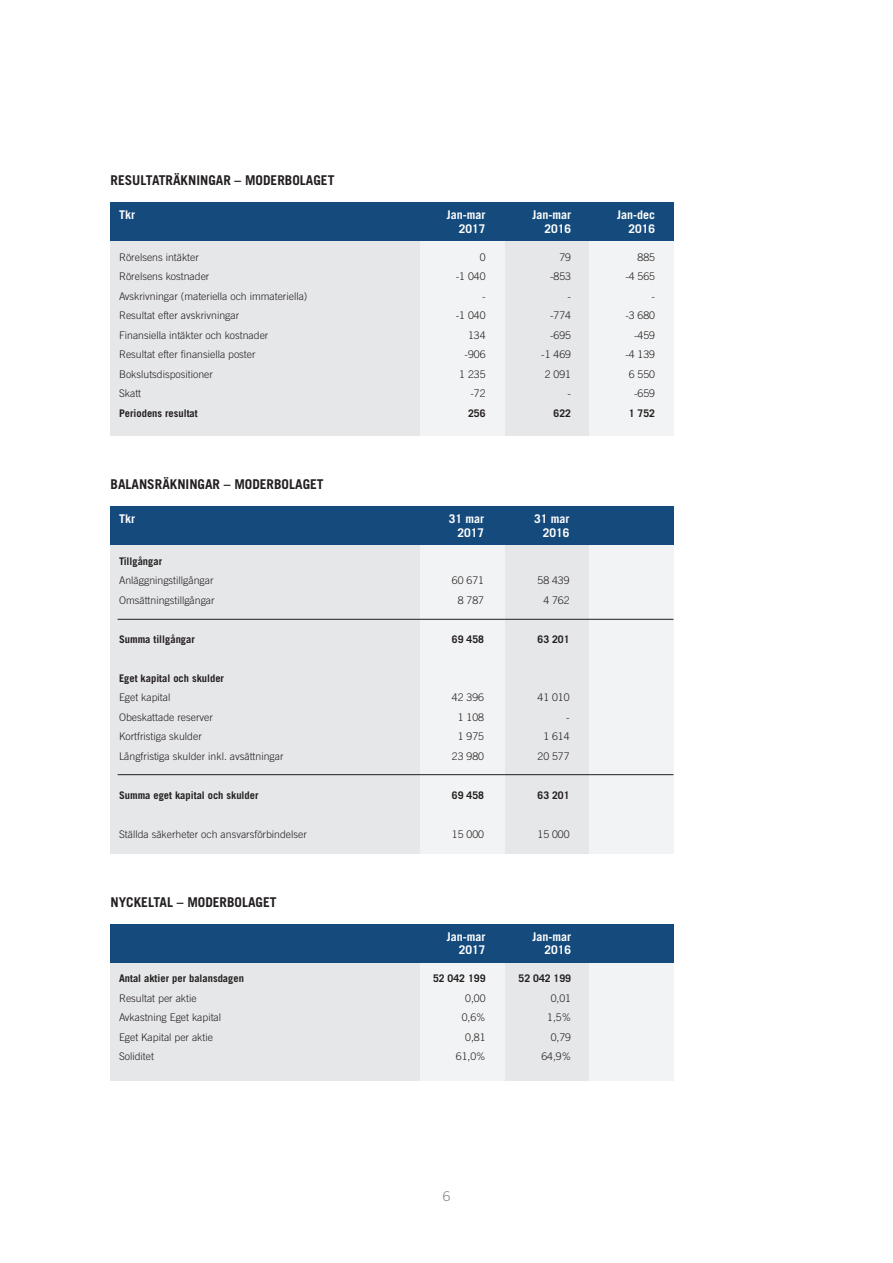
<style>
.page{position:relative;width:893px;height:1263px;background:#fff}
.page>*{position:absolute;margin:0;border:0;box-sizing:border-box;transform-origin:0 0}
.Rubrik_1{font:700 13.5px "Trade Gothic";color:#231f20}
.t1{font:300 13.5px "Trade Gothic";color:#808285}
.Bröd1{font:700 12px "Trade Gothic";color:#fff}
.Bröd1-2{font:300 10.5px "Trade Gothic";color:#231f20}
.Bröd1-3{font:700 10.5px "Trade Gothic";color:#231f20}
</style>
<div class="page">
<div style="left:111px;top:205px;width:563px;height:231px;background:#e6e7e9"></div>
<div style="left:589px;top:241px;width:84px;height:195px;background:#f2f3f4"></div>
<div style="left:420px;top:241px;width:85px;height:195px;background:#f2f3f4"></div>
<div style="left:111px;top:202px;width:563px;height:39px;background:#144a7c"></div>
<div style="left:111px;top:927px;width:563px;height:153px;background:#e6e7e9"></div>
<div style="left:589px;top:963px;width:84px;height:117px;background:#f2f3f4"></div>
<div style="left:420px;top:963px;width:85px;height:117px;background:#f2f3f4"></div>
<div style="left:111px;top:924px;width:563px;height:39px;background:#144a7c"></div>
<div style="left:111px;top:523px;width:563px;height:331px;background:#e6e7e9"></div>
<div style="left:589px;top:545px;width:84px;height:309px;background:#f2f3f4"></div>
<div style="left:420px;top:545px;width:85px;height:309px;background:#f2f3f4"></div>
<div style="left:111px;top:506px;width:563px;height:39px;background:#144a7c"></div>
<hr style="left:118px;top:619px;width:555px;height:1px;background:#231f20">
<hr style="left:118px;top:774px;width:555px;height:1px;background:#231f20">
<p class="Rubrik_1" style="left:111px;top:172px;width:225px">RESULTATRÄKNINGAR – MODERBOLAGET</p>
<p class="Bröd1" style="left:119px;top:207px;width:17px">Tkr</p>
<p class="Bröd1" style="left:447px;top:207px;width:40px">Jan-mar</p>
<p class="Bröd1" style="left:532px;top:207px;width:40px">Jan-mar</p>
<p class="Bröd1" style="left:617px;top:207px;width:39px">Jan-dec</p>
<p class="Bröd1" style="left:459px;top:221px;width:28px">2017</p>
<p class="Bröd1" style="left:544px;top:221px;width:28px">2016</p>
<p class="Bröd1" style="left:628px;top:221px;width:28px">2016</p>
<p class="Bröd1-2" style="left:119px;top:251px;width:81px">Rörelsens intäkter</p>
<p class="Bröd1-2" style="left:480px;top:251px;width:7px">0</p>
<p class="Bröd1-2" style="left:559px;top:251px;width:13px">79</p>
<p class="Bröd1-2" style="left:638px;top:251px;width:19px">885</p>
<p class="Bröd1-2" style="left:119px;top:270px;width:92px">Rörelsens kostnader</p>
<p class="Bröd1-2" style="left:456px;top:270px;width:31px">-1 040</p>
<p class="Bröd1-2" style="left:550px;top:270px;width:23px">-853</p>
<p class="Bröd1-2" style="left:625px;top:270px;width:31px">-4 565</p>
<p class="Bröd1-2" style="left:119px;top:290px;width:190px">Avskrivningar (materiella och immateriella)</p>
<p class="Bröd1-2" style="left:482px;top:290px;width:5px">-</p>
<p class="Bröd1-2" style="left:568px;top:290px;width:5px">-</p>
<p class="Bröd1-2" style="left:652px;top:290px;width:5px">-</p>
<p class="Bröd1-2" style="left:119px;top:309px;width:122px">Resultat efter avskrivningar</p>
<p class="Bröd1-2" style="left:456px;top:309px;width:31px">-1 040</p>
<p class="Bröd1-2" style="left:550px;top:309px;width:23px">-774</p>
<p class="Bröd1-2" style="left:625px;top:309px;width:31px">-3 680</p>
<p class="Bröd1-2" style="left:119px;top:329px;width:151px">Finansiella intäkter och kostnader</p>
<p class="Bröd1-2" style="left:468px;top:329px;width:19px">134</p>
<p class="Bröd1-2" style="left:550px;top:329px;width:23px">-695</p>
<p class="Bröd1-2" style="left:634px;top:329px;width:23px">-459</p>
<p class="Bröd1-2" style="left:119px;top:348px;width:138px">Resultat efter finansiella poster</p>
<p class="Bröd1-2" style="left:465px;top:348px;width:23px">-906</p>
<p class="Bröd1-2" style="left:541px;top:348px;width:31px">-1 469</p>
<p class="Bröd1-2" style="left:625px;top:348px;width:31px">-4 139</p>
<p class="Bröd1-2" style="left:119px;top:368px;width:95px">Bokslutsdispositioner</p>
<p class="Bröd1-2" style="left:459px;top:368px;width:28px">1 235</p>
<p class="Bröd1-2" style="left:545px;top:368px;width:28px">2 091</p>
<p class="Bröd1-2" style="left:629px;top:368px;width:28px">6 550</p>
<p class="Bröd1-2" style="left:119px;top:387px;width:24px">Skatt</p>
<p class="Bröd1-2" style="left:470px;top:387px;width:17px">-72</p>
<p class="Bröd1-2" style="left:568px;top:387px;width:5px">-</p>
<p class="Bröd1-2" style="left:634px;top:387px;width:23px">-659</p>
<p class="Bröd1-3" style="left:119px;top:406px;width:80px">Periodens resultat</p>
<p class="Bröd1-3" style="left:468px;top:406px;width:19px">256</p>
<p class="Bröd1-3" style="left:554px;top:406px;width:19px">622</p>
<p class="Bröd1-3" style="left:629px;top:406px;width:28px">1 752</p>
<p class="Rubrik_1" style="left:111px;top:476px;width:215px">BALANSRÄKNINGAR – MODERBOLAGET</p>
<p class="Bröd1" style="left:119px;top:511px;width:17px">Tkr</p>
<p class="Bröd1" style="left:449px;top:511px;width:37px">31 mar</p>
<p class="Bröd1" style="left:534px;top:511px;width:37px">31 mar</p>
<p class="Bröd1" style="left:457px;top:525px;width:28px">2017</p>
<p class="Bröd1" style="left:543px;top:525px;width:28px">2016</p>
<p class="Bröd1-3" style="left:119px;top:554px;width:45px">Tillgångar</p>
<p class="Bröd1-2" style="left:119px;top:574px;width:96px">Anläggningstillgångar</p>
<p class="Bröd1-2" style="left:452px;top:574px;width:34px">60 671</p>
<p class="Bröd1-2" style="left:537px;top:574px;width:34px">58 439</p>
<p class="Bröd1-2" style="left:119px;top:594px;width:97px">Omsättningstillgångar</p>
<p class="Bröd1-2" style="left:458px;top:594px;width:28px">8 787</p>
<p class="Bröd1-2" style="left:543px;top:594px;width:28px">4 762</p>
<p class="Bröd1-3" style="left:119px;top:632px;width:77px">Summa tillgångar</p>
<p class="Bröd1-3" style="left:452px;top:632px;width:34px">69 458</p>
<p class="Bröd1-3" style="left:537px;top:632px;width:34px">63 201</p>
<p class="Bröd1-3" style="left:119px;top:671px;width:107px">Eget kapital och skulder</p>
<p class="Bröd1-2" style="left:119px;top:691px;width:53px">Eget kapital</p>
<p class="Bröd1-2" style="left:452px;top:691px;width:34px">42 396</p>
<p class="Bröd1-2" style="left:537px;top:691px;width:34px">41 010</p>
<p class="Bröd1-2" style="left:119px;top:711px;width:95px">Obeskattade reserver</p>
<p class="Bröd1-2" style="left:458px;top:711px;width:28px">1 108</p>
<p class="Bröd1-2" style="left:566px;top:711px;width:5px">-</p>
<p class="Bröd1-2" style="left:119px;top:730px;width:84px">Kortfristiga skulder</p>
<p class="Bröd1-2" style="left:458px;top:730px;width:28px">1 975</p>
<p class="Bröd1-2" style="left:543px;top:730px;width:28px">1 614</p>
<p class="Bröd1-2" style="left:119px;top:750px;width:166px">Långfristiga skulder inkl. avsättningar</p>
<p class="Bröd1-2" style="left:452px;top:750px;width:34px">23 980</p>
<p class="Bröd1-2" style="left:537px;top:750px;width:34px">20 577</p>
<p class="Bröd1-3" style="left:119px;top:788px;width:141px">Summa eget kapital och skulder</p>
<p class="Bröd1-3" style="left:452px;top:788px;width:34px">69 458</p>
<p class="Bröd1-3" style="left:537px;top:788px;width:34px">63 201</p>
<p class="Bröd1-2" style="left:119px;top:828px;width:189px">Ställda säkerheter och ansvarsförbindelser</p>
<p class="Bröd1-2" style="left:452px;top:828px;width:34px">15 000</p>
<p class="Bröd1-2" style="left:537px;top:828px;width:34px">15 000</p>
<p class="Rubrik_1" style="left:111px;top:893px;width:168px">NYCKELTAL – MODERBOLAGET</p>
<p class="Bröd1" style="left:447px;top:929px;width:40px">Jan-mar</p>
<p class="Bröd1" style="left:532px;top:929px;width:40px">Jan-mar</p>
<p class="Bröd1" style="left:459px;top:943px;width:28px">2017</p>
<p class="Bröd1" style="left:544px;top:943px;width:28px">2016</p>
<p class="Bröd1-3" style="left:119px;top:972px;width:126px">Antal aktier per balansdagen</p>
<p class="Bröd1-3" style="left:433px;top:972px;width:54px">52 042 199</p>
<p class="Bröd1-3" style="left:519px;top:972px;width:54px">52 042 199</p>
<p class="Bröd1-2" style="left:119px;top:992px;width:79px">Resultat per aktie</p>
<p class="Bröd1-2" style="left:465px;top:992px;width:22px">0,00</p>
<p class="Bröd1-2" style="left:551px;top:992px;width:22px">0,01</p>
<p class="Bröd1-2" style="left:119px;top:1011px;width:104px">Avkastning Eget kapital</p>
<p class="Bröd1-2" style="left:462px;top:1011px;width:25px">0,6%</p>
<p class="Bröd1-2" style="left:547px;top:1011px;width:25px">1,5%</p>
<p class="Bröd1-2" style="left:119px;top:1031px;width:95px">Eget Kapital per aktie</p>
<p class="Bröd1-2" style="left:465px;top:1031px;width:22px">0,81</p>
<p class="Bröd1-2" style="left:551px;top:1031px;width:22px">0,79</p>
<p class="Bröd1-2" style="left:119px;top:1050px;width:37px">Soliditet</p>
<p class="Bröd1-2" style="left:456px;top:1050px;width:31px">61,0%</p>
<p class="Bröd1-2" style="left:541px;top:1050px;width:31px">64,9%</p>
<p class="t1" style="left:443px;top:1188px;width:9px">6</p>
</div>
